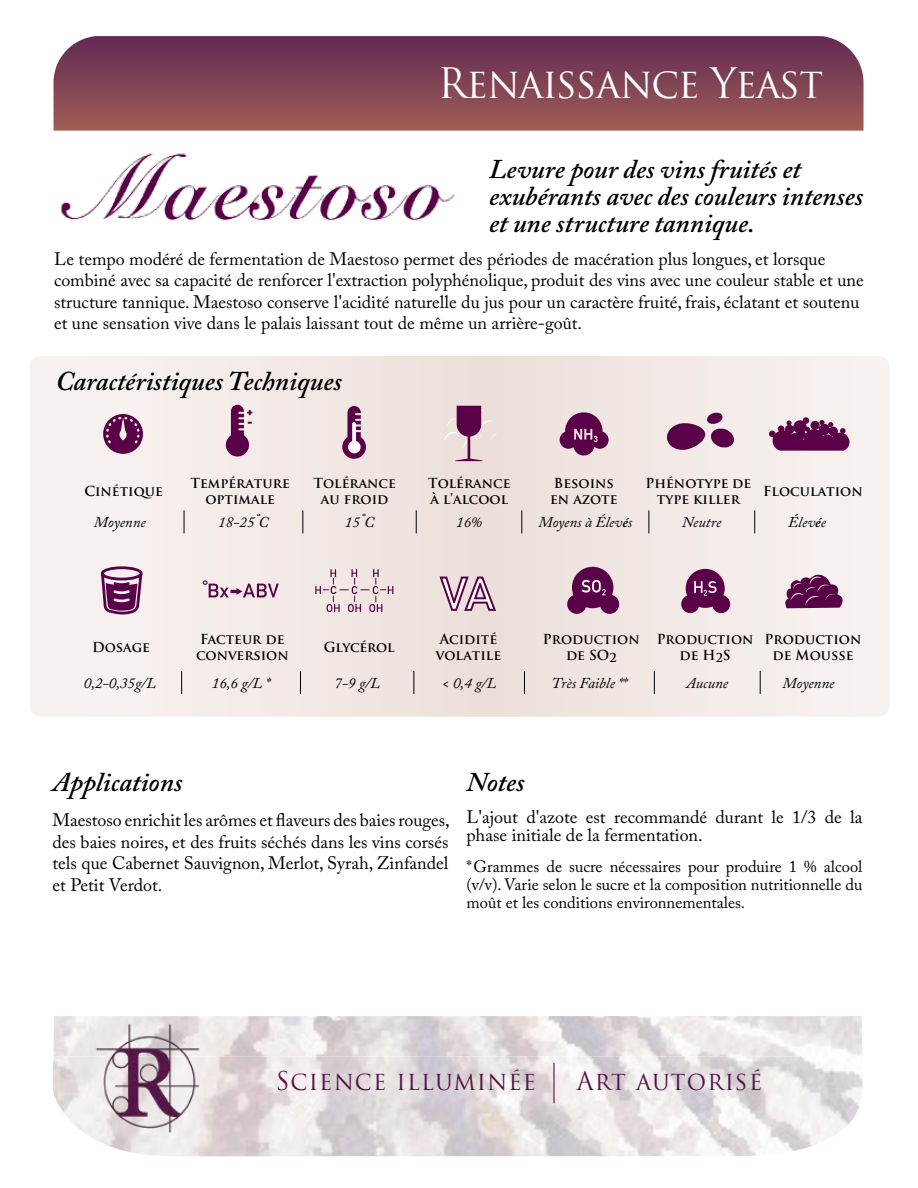
<style>
.page{position:relative;width:918px;height:1188px;background:#fff}
.page>*{position:absolute;margin:0;border:0;box-sizing:border-box;transform-origin:0 0}
.t1{font:40.95px "Trajan Pro";letter-spacing:-.02em;color:#fff;scale:.95 1}
.t2{font:italic 600 27px/27px "Adobe Caslon Pro";color:#000}
.t3{font:25.2px "Trajan Pro";letter-spacing:.05em;color:#581449;scale:.95 1}
.t4{font:18px/21.6px "Adobe Caslon Pro";color:#000}
.t5{font:16.5px/18px "Adobe Caslon Pro";color:#000;text-align:justify}
.t6{font:italic 15px "Adobe Caslon Pro";color:#000}
.t7{font:700 13.5px/16.2px "Trajan Pro";color:#000;text-align:center}
.s1{font-weight:600}
</style>
<div class="page">
<div style="left:30px;top:356px;width:859px;height:361px;background:#f3ebe7;border-radius:11px"></div>
<img style="left:53px;top:1016px;width:810px;height:140px">
<svg style="left:54px;top:36px;width:810px;height:95px;background:#834656"></svg>
<hr style="left:553px;top:1063px;width:2px;height:40px;background:#581449">
<svg style="left:203px;top:580px;width:76px;height:17px"></svg>
<svg style="left:315px;top:569px;width:78px;height:43px"></svg>
<svg style="left:439px;top:576px;width:58px;height:36px"></svg>
<div style="left:572px;top:567px;width:41px;height:41px;background:#590048;border-radius:50%"></div>
<div style="left:567px;top:595px;width:19px;height:19px;background:#590048;border-radius:50%"></div>
<div style="left:600px;top:595px;width:19px;height:19px;background:#590048;border-radius:50%"></div>
<svg style="left:581px;top:580px;width:25px;height:15px"></svg>
<svg style="left:785px;top:574px;width:58px;height:34px"></svg>
<svg style="left:560px;top:412px;width:49px;height:44px"></svg>
<div style="left:769px;top:431px;width:7px;height:6px;background:#590048;border-radius:50%"></div>
<div style="left:803px;top:417px;width:6px;height:7px;background:#590048;border-radius:50%"></div>
<svg style="left:773px;top:420px;width:77px;height:31px"></svg>
<svg style="left:226px;top:405px;width:26px;height:52px"></svg>
<svg style="left:342px;top:406px;width:24px;height:53px"></svg>
<div style="left:348px;top:441px;width:13px;height:12px;background:#fff;border-radius:50%"></div>
<svg style="left:352px;top:422px;width:4px;height:21px"></svg>
<svg style="left:667px;top:413px;width:67px;height:37px"></svg>
<svg style="left:103px;top:414px;width:40px;height:40px"></svg>
<svg style="left:101px;top:566px;width:42px;height:49px"></svg>
<div style="left:686px;top:569px;width:39px;height:39px;background:#590048;border-radius:50%"></div>
<div style="left:681px;top:595px;width:18px;height:18px;background:#590048;border-radius:50%"></div>
<div style="left:712px;top:595px;width:18px;height:18px;background:#590048;border-radius:50%"></div>
<svg style="left:694px;top:581px;width:23px;height:15px"></svg>
<img style="left:75px;top:1020px;width:155px;height:122px">
<svg style="left:184px;top:510px;width:1px;height:23px"></svg>
<svg style="left:303px;top:510px;width:1px;height:23px"></svg>
<svg style="left:416px;top:510px;width:1px;height:23px"></svg>
<svg style="left:522px;top:510px;width:1px;height:23px"></svg>
<svg style="left:649px;top:510px;width:1px;height:23px"></svg>
<svg style="left:754px;top:510px;width:1px;height:23px"></svg>
<svg style="left:181px;top:671px;width:1px;height:23px"></svg>
<svg style="left:300px;top:671px;width:1px;height:23px"></svg>
<svg style="left:414px;top:671px;width:1px;height:23px"></svg>
<svg style="left:524px;top:671px;width:1px;height:23px"></svg>
<svg style="left:654px;top:671px;width:1px;height:23px"></svg>
<svg style="left:760px;top:671px;width:1px;height:23px"></svg>
<img style="left:61px;top:153px;width:394px;height:68px">
<svg style="left:444px;top:406px;width:53px;height:55px"></svg>
<h1 class="t1" style="left:438px;top:67px;width:407px">Renaissance Yeast</h1>
<h2 class="t2" style="left:489px;top:155px;width:376px">Levure pour des vins fruités et exubérants avec des couleurs intenses et une structure tannique.</h2>
<p class="t4" style="left:54px;top:248px;width:811px">Le tempo modéré de fermentation de Maestoso permet des périodes de macération plus longues, et lorsque combiné avec sa capacité de renforcer l'extraction polyphénolique, produit des vins avec une couleur stable et une structure tannique. Maestoso conserve l'acidité naturelle du jus pour un caractère fruité, frais, éclatant et soutenu et une sensation vive dans le palais laissant tout de même un arrière-goût.</p>
<h2 class="t2" style="left:56px;top:367px;width:288px">Caractéristiques Techniques</h2>
<p class="t7" style="left:84px;top:485px;width:80px">Cinétique</p>
<p class="t7" style="left:191px;top:476px;width:101px">Température optimale</p>
<p class="t7" style="left:314px;top:476px;width:84px">Tolérance au froid</p>
<p class="t7" style="left:428px;top:476px;width:84px;text-align:left">Tolérance à l’alcool</p>
<p class="t7" style="left:550px;top:476px;width:69px;text-align:left">Besoins en azote</p>
<p class="t7" style="left:646px;top:476px;width:107px">Phénotype de type killer</p>
<p class="t7" style="left:763px;top:485px;width:101px">Floculation</p>
<p class="t6" style="left:94px;top:513px;width:53px">Moyenne</p>
<p class="t6" style="left:218px;top:513px;width:52px">18-25˚C</p>
<p class="t6" style="left:345px;top:513px;width:31px">15˚C</p>
<p class="t6" style="left:456px;top:513px;width:27px">16%</p>
<p class="t6" style="left:538px;top:513px;width:95px">Moyens à Élev<span class="s1">é</span>s</p>
<p class="t6" style="left:682px;top:513px;width:41px">Neutre</p>
<p class="t6" style="left:788px;top:513px;width:39px">Élev<span class="s1">é</span>e</p>
<p class="t7" style="left:92px;top:640px;width:59px">Dosage</p>
<p class="t7" style="left:196px;top:632px;width:94px">Facteur de conversion</p>
<p class="t7" style="left:324px;top:640px;width:72px">Glycérol</p>
<p class="t7" style="left:436px;top:632px;width:67px;text-align:left">Acidité volatile</p>
<p class="t7" style="left:543px;top:632px;width:98px">Production de SO<sub>2</sub></p>
<p class="t7" style="left:657px;top:632px;width:98px">Production de H<sub>2</sub>S</p>
<p class="t7" style="left:765px;top:632px;width:98px">Production de Mousse</p>
<p class="t6" style="left:84px;top:674px;width:74px">0,2-0,35g/L</p>
<p class="t6" style="left:212px;top:674px;width:60px">16,6 g/L *</p>
<p class="t6" style="left:334px;top:674px;width:47px">7-9 g/L</p>
<p class="t6" style="left:442px;top:674px;width:55px">&lt; 0,4 g/L</p>
<p class="t6" style="left:551px;top:674px;width:77px">Très Faible **</p>
<p class="t6" style="left:687px;top:674px;width:43px">Aucune</p>
<p class="t6" style="left:783px;top:674px;width:53px">Moyenne</p>
<h2 class="t2" style="left:52px;top:768px;width:131px">Applications</h2>
<p class="t4" style="left:52px;top:809px;width:399px;text-align:justify">Maestoso enrichit les arômes et flaveurs des baies rouges, des baies noires, et des fruits séchés dans les vins corsés tels que Cabernet Sauvignon, Merlot, Syrah, Zinfandel et Petit Verdot.</p>
<h2 class="t2" style="left:466px;top:768px;width:60px">Notes</h2>
<p class="t4" style="left:466px;top:807px;width:397px;line-height:18px">L'ajout d'azote est recommandé durant le 1/3 de la phase initiale de la fermentation.</p>
<p class="t5" style="left:466px;top:857px;width:398px">*Grammes de sucre nécessaires pour produire 1 % alcool (v/v). Varie selon le sucre et la composition nutritionnelle du moût et les conditions environnementales.</p>
<h3 class="t3" style="left:276px;top:1071px;width:276px">Science illuminée</h3>
<h3 class="t3" style="left:577px;top:1071px;width:197px">Art autorisé</h3>
</div>
